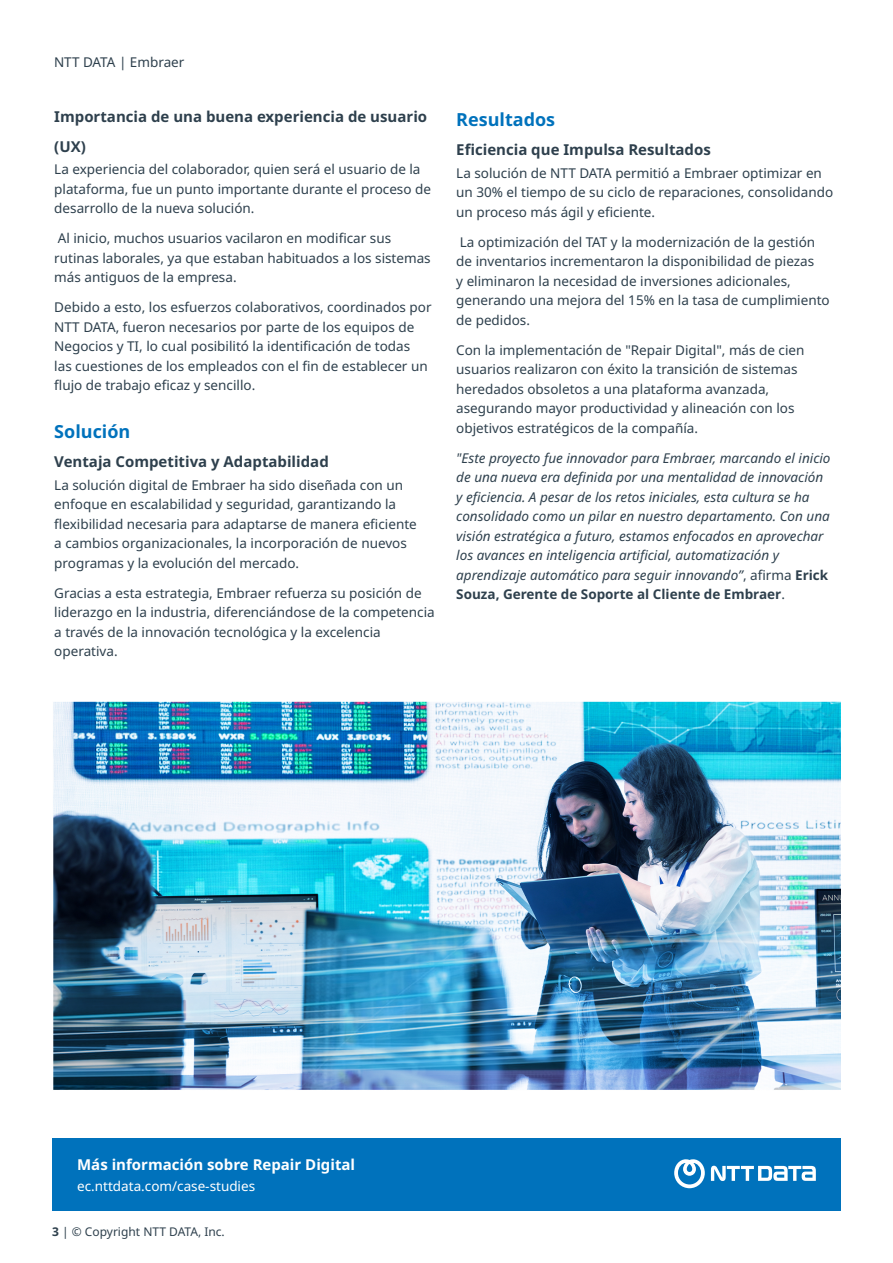
<style>
.page{position:relative;width:893px;height:1263px;background:#fff}
.page>*{position:absolute;margin:0;border:0;box-sizing:border-box;transform-origin:0 0}
.t1{font:700 18px "Noto Sans";color:#0072bc}
.t2{font:700 15px/29.5px "Noto Sans";color:#2e404d}
.t3{font:700 15px "Noto Sans";color:#fff}
.t4{font:13.5px/19.5px "Noto Sans";color:#2e404d}
.t5{font:italic 13.5px/19.5px "Noto Sans";color:#2e404d}
.t6{font:13.5px "Noto Sans";color:#fff}
.t7{font:12px "Noto Sans";color:#2e404d}
.s1{font-style:normal}
.s2{font-weight:700;font-style:normal}
.s3{font-weight:700}
</style>
<div class="page">
<div style="left:52px;top:1138px;width:789px;height:73px;background:#0072bc"></div>
<svg style="left:674px;top:1159px;width:31px;height:29px"></svg>
<svg style="left:711px;top:1166px;width:105px;height:15px"></svg>
<img style="left:53px;top:701px;width:788px;height:389px">
<p class="t4" style="left:54px;top:52px;width:132px">NTT DATA | Embraer</p>
<p class="t2" style="left:54px;top:102px;width:374px">Importancia de una buena experiencia de usuario (UX)</p>
<p class="t4" style="left:54px;top:160px;width:378px">La experiencia del colaborador, quien será el usuario de la plataforma, fue un punto importante durante el proceso de desarrollo de la nueva solución.</p>
<p class="t4" style="left:54px;top:229px;width:378px">Al inicio, muchos usuarios vacilaron en modificar sus rutinas laborales, ya que estaban habituados a los sistemas más antiguos de la empresa.</p>
<p class="t4" style="left:54px;top:298px;width:379px">Debido a esto, los esfuerzos colaborativos, coordinados por NTT DATA, fueron necesarios por parte de los equipos de Negocios y TI, lo cual posibilitó la identificación de todas<br>las cuestiones de los empleados con el fin de establecer un flujo de trabajo eficaz y sencillo.</p>
<h1 class="t1" style="left:54px;top:418px;width:78px">Solución</h1>
<p class="t2" style="left:54px;top:447px;width:276px">Ventaja Competitiva y Adaptabilidad</p>
<p class="t4" style="left:54px;top:475px;width:364px">La solución digital de Embraer ha sido diseñada con un enfoque en escalabilidad y seguridad, garantizando la flexibilidad necesaria para adaptarse de manera eficiente a cambios organizacionales, la incorporación de nuevos programas y la evolución del mercado.</p>
<p class="t4" style="left:54px;top:583px;width:382px">Gracias a esta estrategia, Embraer refuerza su posición de liderazgo en la industria, diferenciándose de la competencia a través de la innovación tecnológica y la excelencia operativa.</p>
<h1 class="t1" style="left:456px;top:106px;width:100px">Resultados</h1>
<p class="t2" style="left:456px;top:135px;width:256px">Eficiencia que Impulsa Resultados</p>
<p class="t4" style="left:456px;top:163px;width:378px">La solución de NTT DATA permitió a Embraer optimizar en un 30% el tiempo de su ciclo de reparaciones, consolidando un proceso más ágil y eficiente.</p>
<p class="t4" style="left:456px;top:232px;width:375px">La optimización del TAT y la modernización de la gestión de inventarios incrementaron la disponibilidad de piezas<br>y eliminaron la necesidad de inversiones adicionales, generando una mejora del 15% en la tasa de cumplimiento de pedidos.</p>
<p class="t4" style="left:456px;top:340px;width:350px">Con la implementación de "Repair Digital", más de cien usuarios realizaron con éxito la transición de sistemas heredados obsoletos a una plataforma avanzada, asegurando mayor productividad y alineación con los objetivos estratégicos de la compañía.</p>
<p class="t5" style="left:456px;top:448px;width:376px">"Este proyecto fue innovador para Embraer, marcando el inicio de una nueva era definida por una mentalidad de innovación y eficiencia. A pesar de los retos iniciales, esta cultura se ha consolidado como un pilar en nuestro departamento. Con una visión estratégica a futuro, estamos enfocados en aprovechar los avances en inteligencia artificial, automatización y aprendizaje automático para seguir innovando”<span class="s1">, afirma</span> <span class="s2">Erick Souza, Gerente de Soporte al Cliente de Embraer</span><span class="s1">.</span></p>
<p class="t3" style="left:77px;top:1154px;width:280px">Más información sobre Repair Digital</p>
<p class="t6" style="left:77px;top:1177px;width:180px">ec.nttdata.com/case-studies</p>
<p class="t7" style="left:52px;top:1223px;width:174px"><span class="s3">3</span> | © Copyright NTT DATA, Inc.</p>
</div>
